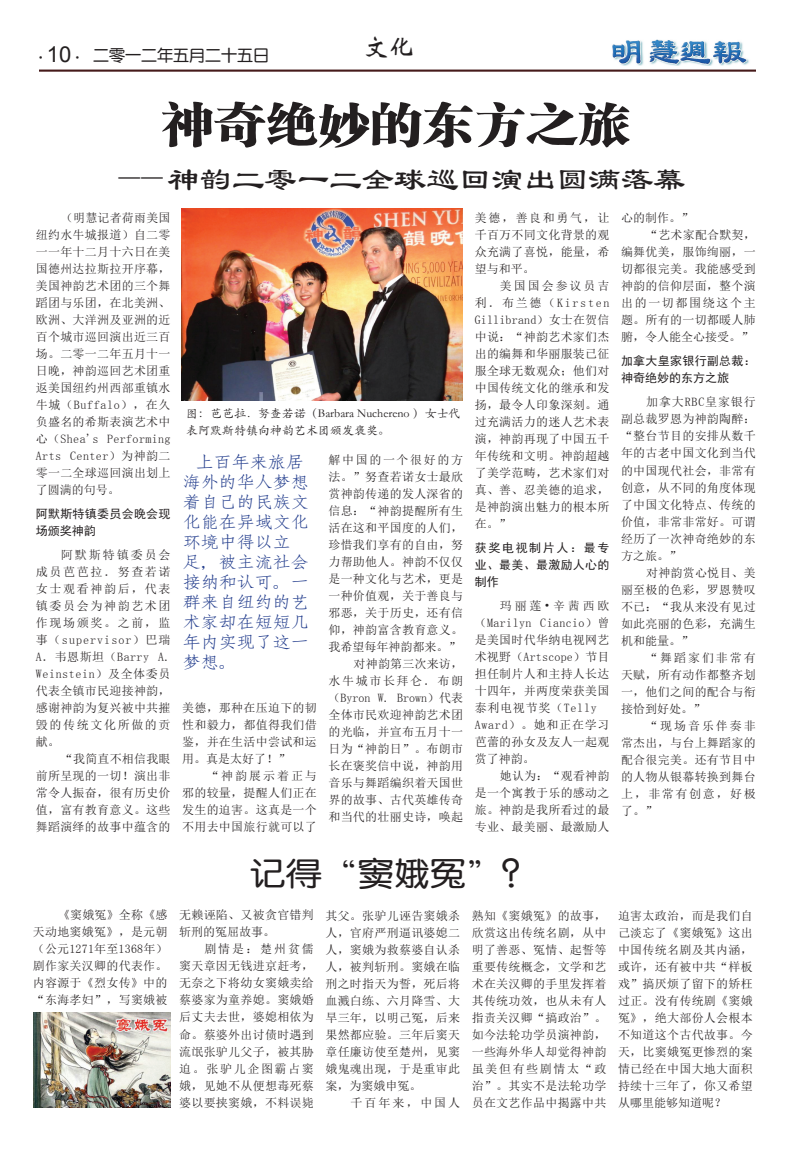
<style>
.page{position:relative;width:792px;height:1152px;background:#fff}
.page>*{position:absolute;margin:0;border:0;box-sizing:border-box;transform-origin:0 0}
.t1{font:46.8px "FZCSJW GB1 0";color:#231f20;scale:1.11 1}
.t2{font:32.4px "Li Su";color:#231f20}
.t3{font:32.4px "FZY3 JW GB1 0";color:#231f20;scale:1.11 1}
.t4{font:26px "ST Xinwei";color:#231f20}
.t5{font:16.2px/20px "Adobe Fangsong Std";color:#253f8e;scale:1.11 1}
.t6{font:16px "FZY3 JW GB1 0";color:#231f20}
.t7{font:12px/17px "Sim Sun";letter-spacing:.025em;color:#231f20;text-align:justify}
.t8{font:12px/17px "Sim Hei";letter-spacing:.025em;color:#231f20}
.t9{font:12px/17px "ST Kaiti";color:#231f20}
.t10{font:12px "Sim Sun";color:#231f20}
.t11{font:12px "Sim Sun";letter-spacing:.135em;color:#231f20}
.s1{font-family:"Koz Min Pro";font-size:12px}
.s2{font-family:"Arial";font-size:22px}
</style>
<div class="page">
<hr style="left:39px;top:70px;width:717px;height:2px;background:#461a1a">
<img style="left:612px;top:40px;width:137px;height:26px">
<img style="left:181px;top:209px;width:281px;height:192px">
<img style="left:34px;top:1013px;width:137px;height:95px">
<h3 class="t6" style="left:35px;top:47px;width:236px"><span class="s1">・</span><span class="s2">10</span><span class="s1">・</span> 二零一二年五月二十五日</h3>
<h3 class="t4" style="left:362px;top:34px;width:53px">文化</h3>
<h1 class="t1" style="left:162px;top:98px;width:423px">神奇绝妙的东方之旅</h1>
<h2 class="t2" style="left:109px;top:162px;width:578px">—— 神韵二零一二全球巡回演出圆满落幕</h2>
<p class="t7" style="left:36px;top:209px;width:136px;text-indent:25px">（明慧记者荷雨美国纽约水牛城报道）自二零一一年十二月十六日在美国德州达拉斯拉开序幕，美国神韵艺术团的三个舞蹈团与乐团，在北美洲、欧洲、大洋洲及亚洲的近百个城市巡回演出近三百场。二零一二年五月十一日晚，神韵巡回艺术团重返美国纽约州西部重镇水牛城（Buffalo），在久负盛名的希斯表演艺术中心（Shea's Performing Arts Center）为神韵二零一二全球巡回演出划上了圆满的句号。</p>
<p class="t8" style="left:36px;top:505px;width:136px">阿默斯特镇委员会晚会现场颁奖神韵</p>
<p class="t7" style="left:36px;top:546px;width:136px;text-indent:25px">阿默斯特镇委员会成员芭芭拉．努查若诺女士观看神韵后，代表镇委员会为神韵艺术团作现场颁奖。之前，监事（supervisor）巴瑞A．韦恩斯坦（Barry A.<br>Weinstein）及全体委员代表全镇市民迎接神韵，感谢神韵为复兴被中共摧毁的传统文化所做的贡献。</p>
<p class="t7" style="left:36px;top:750px;width:136px;text-indent:25px">“我简直不相信我眼前所呈现的一切！演出非常令人振奋，很有历史价值，富有教育意义。这些舞蹈演绎的故事中蕴含的</p>
<p class="t9" style="left:186px;top:404px;width:276px">图：芭芭拉．努查若诺（Barbara Nuchereno ）女士代表阿默斯特镇向神韵艺术团颁发褒奖。</p>
<h3 class="t5" style="left:183px;top:452px;width:115px;text-indent:13px">上百年来旅居海外的华人梦想着自己的民族文化能在异域文化环境中得以立足，被主流社会接纳和认可。一群来自纽约的艺术家却在短短几年内实现了这一梦想。</h3>
<p class="t7" style="left:182px;top:700px;width:136px">美德，那种在压迫下的韧性和毅力，都值得我们借鉴，并在生活中尝试和运用。真是太好了！”</p>
<p class="t7" style="left:182px;top:768px;width:136px;text-indent:25px">“神韵展示着正与邪的较量，提醒人们正在发生的迫害。这真是一个不用去中国旅行就可以了</p>
<p class="t7" style="left:328px;top:451px;width:136px;text-align:right">解中国的一个很好的方法。”努查若诺女士最欣赏神韵传递的发人深省的信息：“神韵提醒所有生活在这和平国度的人们，珍惜我们享有的自由，努力帮助他人。神韵不仅仅是一种文化与艺术，更是一种价值观，关于善良与邪恶，关于历史，还有信仰，神韵富含教育意义。我希望每年神韵都来。”对神韵第三次来访，<br>水牛城市长拜仑．布朗（Byron W. Brown）代表全体市民欢迎神韵艺术团的光临，并宣布五月十一日为“神韵日”。布朗市长在褒奖信中说，神韵用音乐与舞蹈编织着天国世界的故事、古代英雄传奇和当代的壮丽史诗，唤起</p>
<p class="t7" style="left:475px;top:209px;width:136px">美德，善良和勇气，让千百万不同文化背景的观众充满了喜悦，能量，希望与和平。</p>
<p class="t7" style="left:475px;top:277px;width:136px;text-indent:25px">美国国会参议员吉利．布兰德（Kirsten Gillibrand）女士在贺信中说：“神韵艺术家们杰出的编舞和华丽服装已征服全球无数观众；他们对中国传统文化的继承和发扬，最令人印象深刻。通过充满活力的迷人艺术表演，神韵再现了中国五千年传统和文明。神韵超越了美学范畴，艺术家们对真、善、忍美德的追求，是神韵演出魅力的根本所在。”</p>
<p class="t8" style="left:475px;top:539px;width:136px;text-align:justify">获奖电视制片人：最专业、最美、最激励人心的制作</p>
<p class="t7" style="left:475px;top:598px;width:136px;text-indent:25px">玛丽莲•辛茜西欧（Marilyn Ciancio）曾是美国时代华纳电视网艺术视野（Artscope）节目担任制片人和主持人长达十四年，并两度荣获美国泰利电视节奖（Telly　Award）。她和正在学习芭蕾的孙女及友人一起观赏了神韵。</p>
<p class="t7" style="left:475px;top:768px;width:136px;text-indent:25px">她认为：“观看神韵是一个寓教于乐的感动之旅。神韵是我所看过的最专业、最美丽、最激励人</p>
<h2 class="t3" style="left:250px;top:856px;width:261px">记得“窦娥冤”？</h2>
<p class="t7" style="left:621px;top:209px;width:73px">心的制作。”</p>
<p class="t7" style="left:646px;top:226px;width:111px">“艺术家配合默契，</p>
<p class="t7" style="left:621px;top:243px;width:136px">编舞优美，服饰绚丽，一</p>
<p class="t7" style="left:621px;top:260px;width:136px">切都很完美。我能感受到</p>
<p class="t7" style="left:621px;top:277px;width:136px">神韵的信仰层面，整个演</p>
<p class="t11" style="left:621px;top:297px;width:136px">出的一切都围绕这个主</p>
<p class="t7" style="left:621px;top:311px;width:136px">题。所有的一切都暖人肺</p>
<p class="t10" style="left:621px;top:331px;width:133px">腑，令人能全心接受。”</p>
<p class="t8" style="left:621px;top:353px;width:136px">加拿大皇家银行副总裁：神奇绝妙的东方之旅</p>
<p class="t7" style="left:621px;top:394px;width:136px;text-indent:25px">加拿大RBC皇家银行副总裁罗恩为神韵陶醉：“整台节目的安排从数千年的古老中国文化到当代的中国现代社会，非常有创意，从不同的角度体现了中国文化特点、传统的价值，非常非常好。可谓经历了一次神奇绝妙的东方之旅。”</p>
<p class="t7" style="left:621px;top:564px;width:136px;text-indent:25px">对神韵赏心悦目、美丽至极的色彩，罗恩赞叹不已：“我从来没有见过如此亮丽的色彩，充满生机和能量。”</p>
<p class="t7" style="left:621px;top:649px;width:136px;text-indent:25px">“舞蹈家们非常有天赋，所有动作都整齐划一，他们之间的配合与衔接恰到好处。”</p>
<p class="t7" style="left:621px;top:717px;width:136px;text-indent:25px">“现场音乐伴奏非常杰出，与台上舞蹈家的配合很完美。还有节目中的人物从银幕转换到舞台上，非常有创意，好极了。”</p>
<p class="t7" style="left:33px;top:907px;width:136px;text-indent:25px">《窦娥冤》全称《感天动地窦娥冤》，是元朝（公元1271年至1368年）剧作家关汉卿的代表作。内容源于《烈女传》中的“东海孝妇”，写窦娥被</p>
<p class="t7" style="left:179px;top:907px;width:136px">无赖诬陷、又被贪官错判斩刑的冤屈故事。</p>
<p class="t7" style="left:179px;top:941px;width:136px;text-indent:25px">剧情是：楚州贫儒窦天章因无钱进京赶考，无奈之下将幼女窦娥卖给蔡婆家为童养媳。窦娥婚后丈夫去世，婆媳相依为命。蔡婆外出讨债时遇到流氓张驴儿父子，被其胁迫。张驴儿企图霸占窦娥，见她不从便想毒死蔡婆以要挟窦娥，不料误毙</p>
<p class="t7" style="left:325px;top:907px;width:136px">其父。张驴儿诬告窦娥杀人，官府严刑逼讯婆媳二人，窦娥为救蔡婆自认杀人，被判斩刑。窦娥在临刑之时指天为誓，死后将血溅白练、六月降雪、大旱三年，以明己冤，后来果然都应验。三年后窦天章任廉访使至楚州，见窦娥鬼魂出现，于是重审此案，为窦娥申冤。</p>
<p class="t7" style="left:351px;top:1094px;width:111px">千百年来，中国人</p>
<p class="t7" style="left:472px;top:907px;width:136px">熟知《窦娥冤》的故事，欣赏这出传统名剧，从中明了善恶、冤情、起誓等重要传统概念，文学和艺术在关汉卿的手里发挥着其传统功效，也从未有人指责关汉卿“搞政治”。如今法轮功学员演神韵，一些海外华人却觉得神韵虽美但有些剧情太“政治”。其实不是法轮功学员在文艺作品中揭露中共</p>
<p class="t7" style="left:618px;top:907px;width:136px">迫害太政治，而是我们自己淡忘了《窦娥冤》这出中国传统名剧及其内涵，或许，还有被中共“样板戏”搞厌烦了留下的矫枉过正。没有传统剧《窦娥冤》，绝大部份人会根本不知道这个古代故事。今天，比窦娥冤更惨烈的案情已经在中国大地大面积持续十三年了，你又希望从哪里能够知道呢？</p>
</div>
